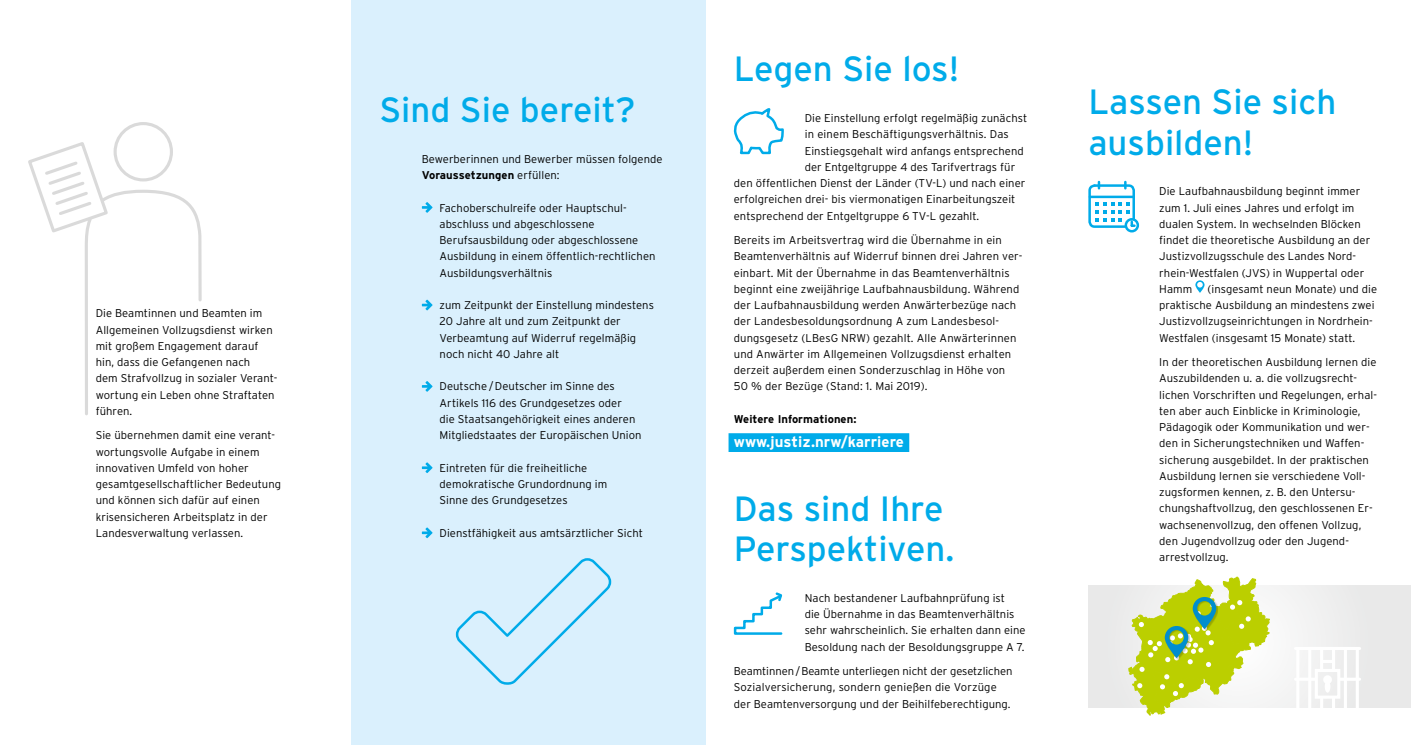
<style>
.page{position:relative;width:1411px;height:745px;background:#fff}
.page>*{position:absolute;margin:0;border:0;box-sizing:border-box;transform-origin:0 0}
.t1{font:35px/40.6px "Interstate";color:#00abe9}
.t2{font:700 15px "Interstate";letter-spacing:.005em;color:#fff}
.t3{font:300 11.25px/16.2px "Interstate";letter-spacing:.005em;color:#000}
.t4{font:700 11.25px "Interstate";letter-spacing:.005em;color:#000}
.s1{font-weight:700}
</style>
<div class="page">
<svg style="left:733px;top:108px;width:51px;height:47px"></svg>
<div style="left:351px;top:0;width:354px;height:744px;background:#daf0fd"></div>
<svg style="left:455px;top:558px;width:157px;height:127px"></svg>
<svg style="left:1088px;top:182px;width:52px;height:51px"></svg>
<div style="left:114px;top:122px;width:59px;height:59px;border:3px solid #dadada;border-radius:50%"></div>
<svg style="left:28px;top:139px;width:174px;height:277px"></svg>
<svg style="left:733px;top:592px;width:50px;height:43px"></svg>
<div style="left:1088px;top:585px;width:322px;height:122px;background:linear-gradient(to bottom,#edeeee,#ededed)"></div>
<div style="left:1322px;top:674px;width:9px;height:9px;background:#fff;border-radius:50%"></div>
<div style="left:1324px;top:680px;width:6px;height:12px;background:#fff;border-radius:50%"></div>
<hr style="left:1296px;top:648px;width:3px;height:60px;background:#fff">
<hr style="left:1319px;top:648px;width:3px;height:21px;background:#fff">
<hr style="left:1343px;top:648px;width:3px;height:60px;background:#fff">
<hr style="left:1307px;top:648px;width:4px;height:60px;background:#fff">
<hr style="left:1331px;top:648px;width:3px;height:20px;background:#fff">
<hr style="left:1355px;top:648px;width:3px;height:60px;background:#fff">
<hr style="left:1295px;top:646px;width:64px;height:3px;background:#fff">
<hr style="left:1295px;top:677px;width:20px;height:3px;background:#fff">
<div style="left:1314px;top:668px;width:26px;height:30px;border:3px solid #fff"></div>
<svg style="left:1322px;top:659px;width:10px;height:3px"></svg>
<hr style="left:1339px;top:677px;width:20px;height:3px;background:#fff">
<svg style="left:1319px;top:697px;width:3px;height:11px"></svg>
<svg style="left:1331px;top:697px;width:3px;height:11px"></svg>
<svg style="left:1128px;top:576px;width:141px;height:139px"></svg>
<div style="left:728px;top:433px;width:181px;height:18px;background:#00abe9"></div>
<svg style="left:422px;top:202px;width:10px;height:11px"></svg>
<svg style="left:422px;top:299px;width:10px;height:11px"></svg>
<svg style="left:422px;top:381px;width:10px;height:10px"></svg>
<svg style="left:422px;top:462px;width:10px;height:11px"></svg>
<svg style="left:422px;top:527px;width:10px;height:11px"></svg>
<svg style="left:1195px;top:280px;width:9px;height:12px"></svg>
<p class="t3" style="left:96px;top:305px;width:183px">Die Beamtinnen und Beamten im<br>Allgemeinen Vollzugsdienst wirken mit großem Engagement darauf hin, dass die Gefangenen nach<br>dem Strafvollzug in sozialer Verant&shy;wortung ein Leben ohne Straftaten führen.</p>
<p class="t3" style="left:96px;top:427px;width:187px">Sie übernehmen damit eine verant&shy;wortungsvolle Aufgabe in einem innovativen Umfeld von hoher gesamtgesellschaftlicher Bedeutung und können sich dafür auf einen krisensicheren Arbeitsplatz in der Landesverwaltung verlassen.</p>
<h1 class="t1" style="left:379px;top:89px;width:257px">Sind Sie bereit?</h1>
<p class="t3" style="left:422px;top:150px;width:242px">Bewerberinnen und Bewerber müssen folgende<br><span class="s1">Voraussetzungen</span> erfüllen:</p>
<p class="t3" style="left:439px;top:199px;width:217px">Fachoberschulreife oder Hauptschul&shy;abschluss und abgeschlossene Berufsausbildung oder abgeschlossene Ausbildung in einem öffentlich-rechtlichen Ausbildungsverhältnis</p>
<p class="t3" style="left:439px;top:297px;width:216px">zum Zeitpunkt der Einstellung mindestens 20 Jahre alt und zum Zeitpunkt der Verbeamtung auf Widerruf regelmäßig noch nicht 40 Jahre alt</p>
<p class="t3" style="left:439px;top:378px;width:203px">Deutsche /Deutscher im Sinne des Artikels 116 des Grundgesetzes oder<br>die Staatsangehörigkeit eines anderen Mitgliedstaates der Europäischen Union</p>
<p class="t3" style="left:439px;top:459px;width:169px">Eintreten für die freiheitliche demokratische Grundordnung im<br>Sinne des Grundgesetzes</p>
<p class="t3" style="left:439px;top:524px;width:205px">Dienstfähigkeit aus amtsärztlicher Sicht</p>
<h1 class="t1" style="left:733px;top:48px;width:227px">Legen Sie los!</h1>
<p class="t3" style="left:804px;top:110px;width:224px">Die Einstellung erfolgt regelmäßig zunächst</p>
<p class="t3" style="left:804px;top:126px;width:206px">in einem Beschäftigungsverhältnis. Das</p>
<p class="t3" style="left:804px;top:142px;width:220px">Einstiegsgehalt wird anfangs entsprechend</p>
<p class="t3" style="left:804px;top:158px;width:212px">der Entgeltgruppe 4 des Tarifvertrags für</p>
<p class="t3" style="left:733px;top:175px;width:293px">den öffentlichen Dienst der Länder (TV-L) und nach einer</p>
<p class="t3" style="left:733px;top:191px;width:283px">erfolgreichen drei- bis viermonatigen Einarbeitungszeit</p>
<p class="t3" style="left:733px;top:207px;width:247px">entsprechend der Entgeltgruppe 6 TV-L gezahlt.</p>
<p class="t3" style="left:733px;top:232px;width:290px">Bereits im Arbeitsvertrag wird die Übernahme in ein Beamtenverhältnis auf Widerruf binnen drei Jahren ver&shy;einbart. Mit der Übernahme in das Beamtenverhältnis beginnt eine zweijährige Laufbahnausbildung. Während der Laufbahnausbildung werden Anwärterbezüge nach der Landesbesoldungsordnung A zum Landesbesol&shy;dungsgesetz (LBesG NRW) gezahlt. Alle Anwärterinnen und Anwärter im Allgemeinen Vollzugsdienst erhalten derzeit außerdem einen Sonderzuschlag in Höhe von<br>50 % der Bezüge (Stand: 1. Mai 2019).</p>
<p class="t4" style="left:733px;top:412px;width:124px">Weitere Informationen:</p>
<h2 class="t2" style="left:733px;top:433px;width:172px">www.justiz.nrw/karriere</h2>
<h1 class="t1" style="left:733px;top:487px;width:222px">Das sind Ihre<br>Perspektiven.</h1>
<p class="t3" style="left:804px;top:589px;width:222px">Nach bestandener Laufbahnprüfung ist<br>die Übernahme in das Beamtenverhältnis sehr wahrscheinlich. Sie erhalten dann eine Besoldung nach der Besoldungsgruppe A 7.</p>
<p class="t3" style="left:733px;top:662px;width:280px">Beamtinnen/Beamte unterliegen nicht der gesetzlichen<br>Sozialversicherung, sondern genießen die Vorzüge der Beamtenversorgung und der Beihilfeberechtigung.</p>
<h1 class="t1" style="left:1088px;top:81px;width:250px">Lassen Sie sich ausbilden!</h1>
<p class="t3" style="left:1159px;top:183px;width:212px">Die Laufbahnausbildung beginnt immer zum 1. Juli eines Jahres und erfolgt im dualen System. In wechselnden Blöcken findet die theoretische Ausbildung an der Justizvollzugsschule des Landes Nord&shy;rhein-Westfalen (JVS) in Wuppertal oder Hamm</p>
<p class="t3" style="left:1159px;top:280px;width:219px;text-indent:48px">(insgesamt neun Monate) und die praktische Ausbildung an mindestens zwei Justizvollzugseinrichtungen in Nordrhein-Westfalen (insgesamt 15 Monate) statt.</p>
<p class="t3" style="left:1159px;top:353px;width:219px">In der theoretischen Ausbildung lernen die Auszubildenden u. a. die vollzugsrecht&shy;lichen Vorschriften und Regelungen, erhal&shy;ten aber auch Einblicke in Kriminologie, Pädagogik oder Kommunikation und wer&shy;den in Sicherungstechniken und Waffen&shy;sicherung ausgebildet. In der praktischen Ausbildung lernen sie verschiedene Voll&shy;zugsformen kennen, z. B. den Untersu&shy;chungshaftvollzug, den geschlossenen Er&shy;wachsenenvollzug, den offenen Vollzug, den Jugendvollzug oder den Jugend&shy;arrestvollzug.</p>
</div>
